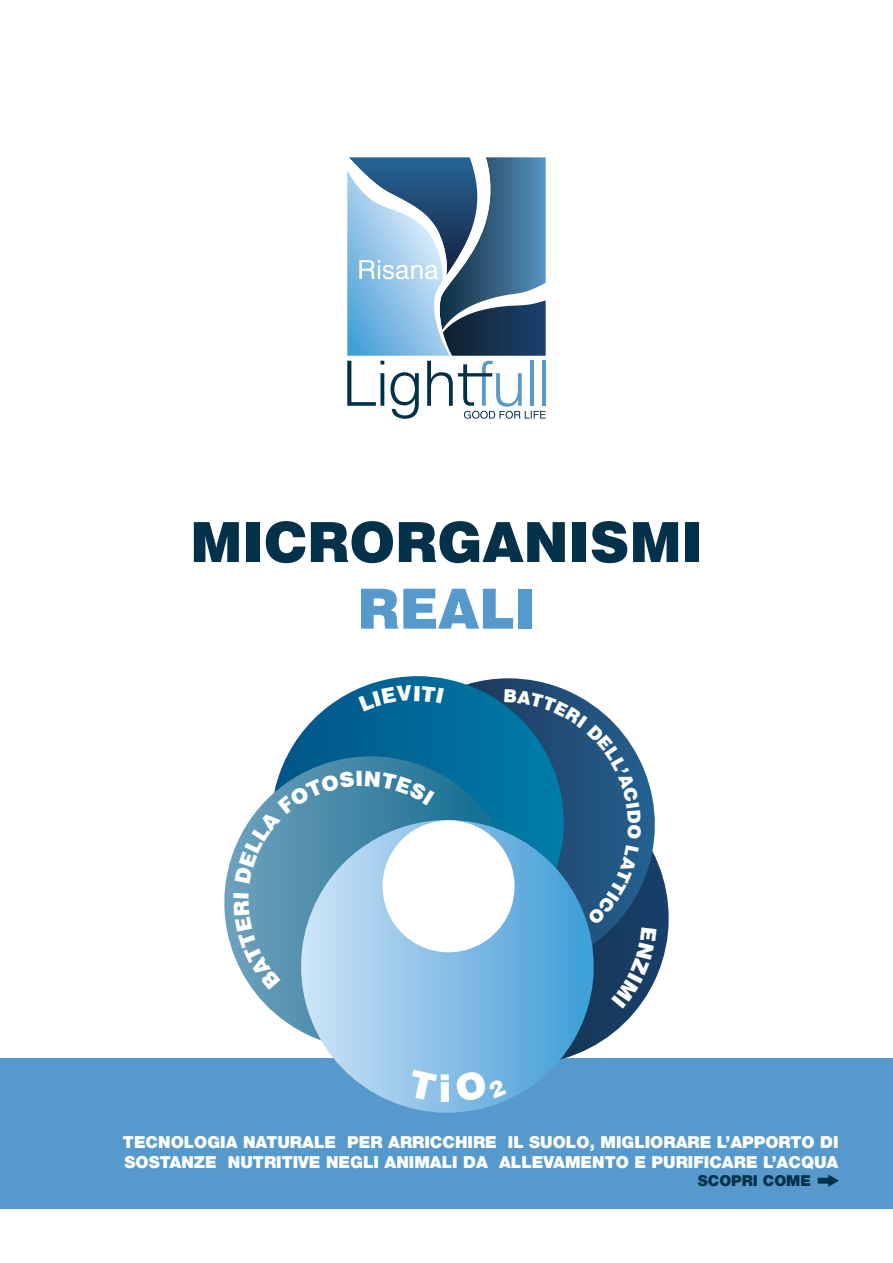
<style>
.page{position:relative;width:893px;height:1263px;background:#fff}
.page>*{position:absolute;margin:0;border:0;box-sizing:border-box;transform-origin:0 0}
.t1{font:900 55.5px "Swiss 721 BT";color:#023149}
.t2{font:900 55.5px "Swiss 721 BT";color:#569acd}
.t3{font:900 37.5px "Swiss 721 BT";color:#fff}
.t4{font:900 16.5px/19.8px "Helvetica Neue";color:#fff}
.t5{font:900 15px "Helvetica Neue";color:#023149}
</style>
<div class="page">
<div style="left:0;top:1058px;width:893px;height:151px;background:#569acd"></div>
<svg style="left:347px;top:157px;width:199px;height:262px"></svg>
<svg style="left:818px;top:1174px;width:21px;height:13px"></svg>
<svg style="left:656px;top:859px;width:13px;height:119px"></svg>
<svg style="left:368px;top:676px;width:184px;height:9px"></svg>
<svg style="left:224px;top:853px;width:57px;height:166px"></svg>
<svg style="left:281px;top:1009px;width:333px;height:104px"></svg>
<svg style="left:233px;top:685px;width:423px;height:324px"></svg>
<svg style="left:408px;top:1069px;width:29px;height:32px"></svg>
<svg style="left:454px;top:1069px;width:52px;height:34px;background:#77b6e1"></svg>
<h1 class="t1" style="left:190px;top:509px;width:514px">MICRORGANISMI</h1>
<h1 class="t2" style="left:357px;top:575px;width:180px">REALI</h1>
<h2 class="t3" style="left:439px;top:1066px;width:15px">i</h2>
<p class="t4" style="left:123px;top:1132px;width:717px">TECNOLOGIA NATURALE PER ARRICCHIRE IL SUOLO, MIGLIORARE L’APPORTO DI<br>SOSTANZE NUTRITIVE NEGLI ANIMALI DA ALLEVAMENTO E PURIFICARE L’ACQUA</p>
<p class="t5" style="left:698px;top:1171px;width:115px">SCOPRI COME→</p>
</div>
